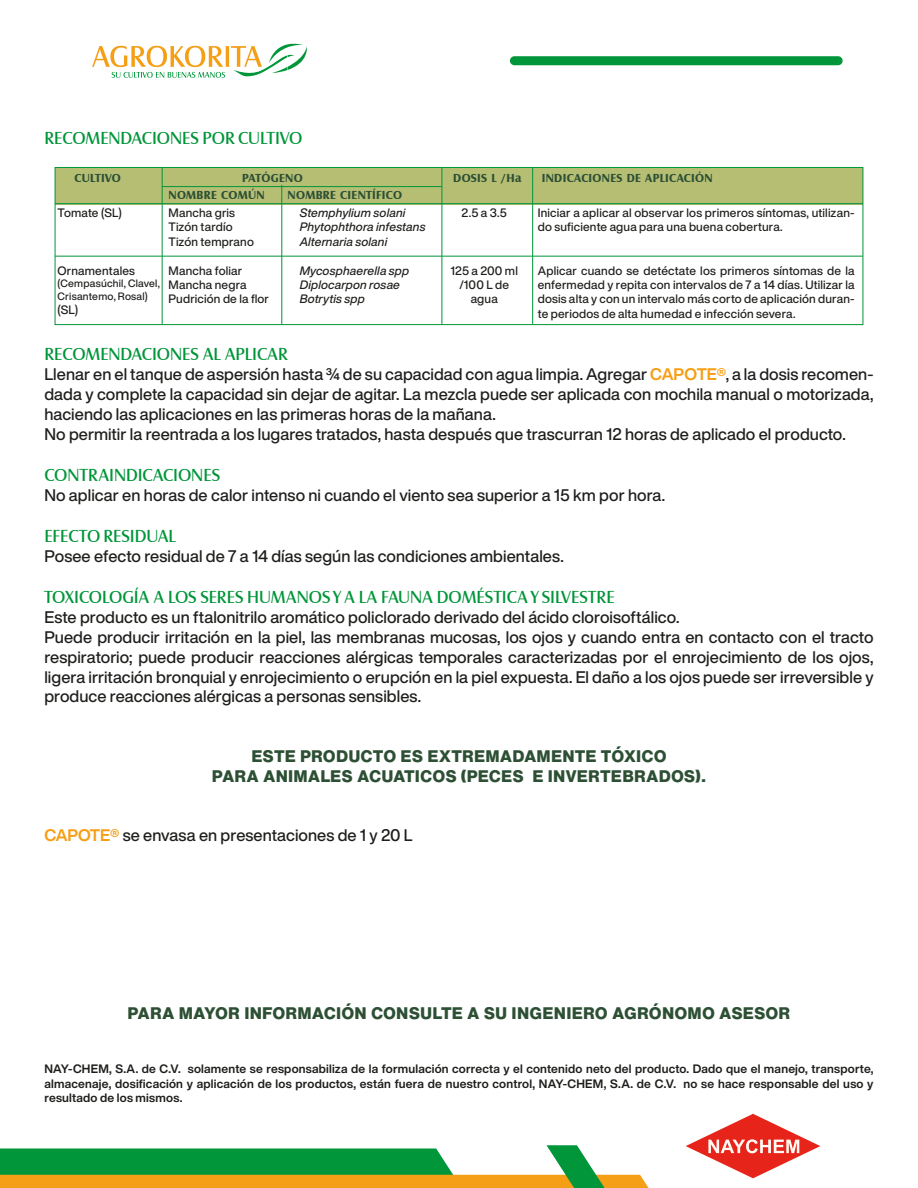
<style>
.page{position:relative;width:918px;height:1188px;background:#fff}
.page>*{position:absolute;margin:0;border:0;box-sizing:border-box;transform-origin:0 0}
.t1{font:18px "Castle T";color:#009539}
.t2{font:500 16.5px/19.8px "Helvetica Now Display";letter-spacing:.005em;color:#1e1e1c}
.t3{font:800 16.5px/19.8px "Helvetica Now Text";letter-spacing:.005em;color:#2d5035;text-align:center}
.t4{font:500 12px/14.4px "Helvetica Now Display";letter-spacing:.015em;color:#1e1e1c}
.t5{font:700 12px/14.4px "Helvetica Now Display";letter-spacing:.02em;color:#1e1e1c;text-align:justify}
.t6{font:12px/14.4px "Helvetica Now Display Med Ita";letter-spacing:.015em;color:#1e1e1c}
.t7{font:700 12px/17.4px "Castle T";letter-spacing:.025em;color:#2d5035}
.t8{font:500 10.5px/12.6px "Helvetica Now Display";letter-spacing:.02em;color:#1e1e1c}
.s1{font-weight:700;color:#f59f17}
</style>
<div class="page">
<div style="left:55px;top:168px;width:808px;height:37px;background:#b6be74"></div>
<div style="left:55px;top:167px;width:808px;height:158px;border:1px solid #009539"></div>
<hr style="left:162px;top:186px;width:280px;height:1px;background:#009539">
<hr style="left:532px;top:168px;width:1px;height:157px;background:#009539">
<hr style="left:162px;top:168px;width:1px;height:157px;background:#009539">
<hr style="left:442px;top:168px;width:1px;height:157px;background:#009539">
<hr style="left:281px;top:185px;width:1px;height:140px;background:#009539">
<hr style="left:55px;top:203px;width:808px;height:1px;background:#009539">
<hr style="left:55px;top:256px;width:808px;height:1px;background:#009539">
<svg style="left:92px;top:43px;width:215px;height:35px"></svg>
<div style="left:510px;top:56px;width:333px;height:9px;background:#019639;border-radius:5px"></div>
<svg style="left:0;top:1114px;width:820px;height:74px"></svg>
<p class="t1" style="left:44px;top:128px;width:260px">RECOMENDACIONES POR CULTIVO</p>
<p class="t7" style="left:169px;top:169px;width:136px;text-indent:74px">PATÓGENO<br>NOMBRE COMÚN</p>
<p class="t7" style="left:75px;top:169px;width:48px">CULTIVO</p>
<p class="t7" style="left:453px;top:169px;width:70px">DOSIS L /Ha</p>
<p class="t7" style="left:542px;top:170px;width:172px">INDICACIONES DE APLICACIÓN</p>
<p class="t4" style="left:58px;top:205px;width:66px">Tomate (SL)</p>
<p class="t7" style="left:288px;top:187px;width:116px">NOMBRE CIENTÍFICO</p>
<p class="t4" style="left:538px;top:205px;width:318px">Iniciar a aplicar al observar los primeros síntomas, utilizan&shy;do suficiente agua para una buena cobertura.</p>
<p class="t4" style="left:538px;top:263px;width:318px;text-align:justify">Aplicar cuando se detéctate los primeros síntomas de la enfermedad y repita con intervalos de 7 a 14 días. Utilizar la dosis alta y con un intervalo más corto de aplicación duran&shy;te periodos de alta humedad e infección severa.</p>
<p class="t6" style="left:300px;top:205px;width:127px">Stemphylium solani<br>Phytophthora infestans<br>Alternaria solani</p>
<p class="t6" style="left:300px;top:263px;width:111px">Mycosphaerella spp<br>Diplocarpon rosae<br>Botrytis spp</p>
<p class="t4" style="left:462px;top:205px;width:47px">2.5 a 3.5</p>
<p class="t4" style="left:169px;top:205px;width:87px">Mancha gris<br>Tizón tardío<br>Tizón temprano</p>
<p class="t4" style="left:169px;top:263px;width:102px">Mancha foliar<br>Mancha negra<br>Pudrición de la flor</p>
<p class="t4" style="left:58px;top:263px;width:79px">Ornamentales</p>
<p class="t8" style="left:58px;top:277px;width:104px">(Cempasúchil, Clavel,<br>Crisantemo, Rosal)</p>
<p class="t4" style="left:58px;top:303px;width:22px">(SL)</p>
<p class="t4" style="left:451px;top:263px;width:69px;text-align:center">125 a 200 ml /100 L de agua</p>
<p class="t1" style="left:44px;top:344px;width:245px">RECOMENDACIONES AL APLICAR</p>
<p class="t2" style="left:44px;top:364px;width:831px">Llenar en el tanque de aspersión hasta ¾ de su capacidad con agua limpia. Agregar <span class="s1">CAPOTE®</span>, a la dosis recomen&shy;dada y complete la capacidad sin dejar de agitar. La mezcla puede ser aplicada con mochila manual o motorizada, haciendo las aplicaciones en las primeras horas de la mañana.<br>No permitir la reentrada a los lugares tratados, hasta después que trascurran 12 horas de aplicado el producto.</p>
<p class="t1" style="left:44px;top:465px;width:177px">CONTRAINDICACIONES</p>
<p class="t2" style="left:44px;top:485px;width:622px">No aplicar en horas de calor intenso ni cuando el viento sea superior a 15 km por hora.</p>
<p class="t1" style="left:44px;top:526px;width:133px">EFECTO RESIDUAL</p>
<p class="t2" style="left:44px;top:546px;width:521px">Posee efecto residual de 7 a 14 días según las condiciones ambientales.</p>
<p class="t1" style="left:44px;top:587px;width:572px">TOXICOLOGÍA A LOS SERES HUMANOS Y A LA FAUNA DOMÉSTICA Y SILVESTRE</p>
<p class="t2" style="left:44px;top:607px;width:831px">Este producto es un ftalonitrilo aromático policlorado derivado del ácido cloroisoftálico.<br>Puede producir irritación en la piel, las membranas mucosas, los ojos y cuando entra en contacto con el tracto respiratorio; puede producir reacciones alérgicas temporales caracterizadas por el enrojecimiento de los ojos, ligera irritación bronquial y enrojecimiento o erupción en la piel expuesta. El daño a los ojos puede ser irreversible y produce reacciones alérgicas a personas sensibles.</p>
<p class="t3" style="left:212px;top:746px;width:496px">ESTE PRODUCTO ES EXTREMADAMENTE TÓXICO<br>PARA ANIMALES ACUATICOS (PECES E INVERTEBRADOS).</p>
<p class="t2" style="left:44px;top:825px;width:370px"><span class="s1">CAPOTE®</span> se envasa en presentaciones de 1 y 20 L</p>
<p class="t3" style="left:127px;top:1003px;width:665px">PARA MAYOR INFORMACIÓN CONSULTE A SU INGENIERO AGRÓNOMO ASESOR</p>
<p class="t5" style="left:44px;top:1062px;width:831px">NAY-CHEM, S.A. de C.V. solamente se responsabiliza de la formulación correcta y el contenido neto del producto. Dado que el manejo, transporte, almacenaje, dosificación y aplicación de los productos, están fuera de nuestro control, NAY-CHEM, S.A. de C.V. no se hace responsable del uso y resultado de los mismos.</p>
</div>
